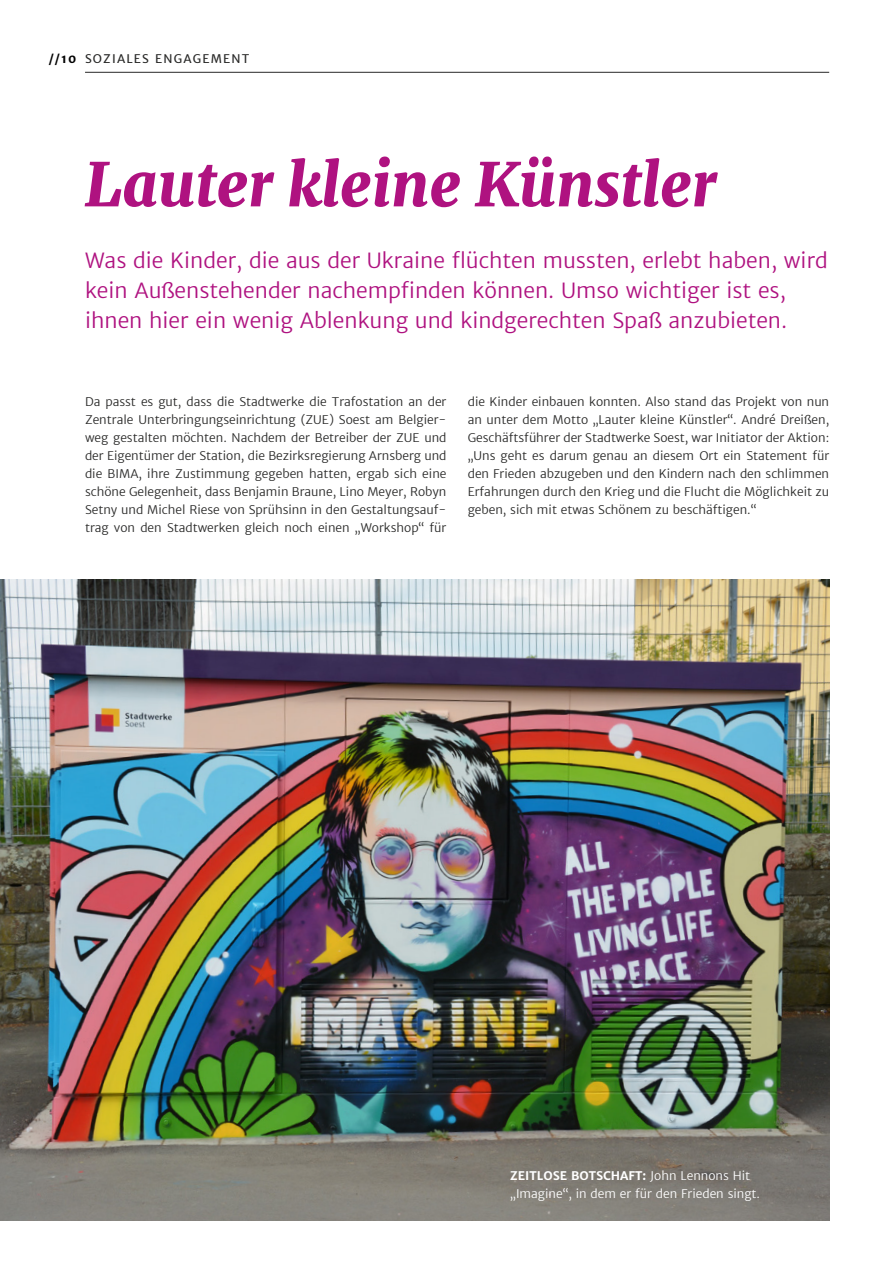
<style>
.page{position:relative;width:893px;height:1263px;background:#fff}
.page>*{position:absolute;margin:0;border:0;box-sizing:border-box;transform-origin:0 0}
.t1{font:italic 900 60px "Merriweather";color:#af1280}
.t2{font:300 21px/30px "Merriweather Sans";color:#af1280}
.t3{font:300 12px/18px "Merriweather Sans";color:#282827;text-align:justify}
.t4{font:300 12px/18px "Merriweather Sans";color:#fff}
.t5{font:12px "Merriweather Sans";letter-spacing:.1em;color:#282827}
.t6{font:700 12px "Merriweather Sans";color:#000}
.s1{font-weight:700}
</style>
<div class="page">
<img style="left:0;top:579px;width:829px;height:641px">
<hr style="left:85px;top:72px;width:744px;height:1px;background:#282827">
<p class="t6" style="left:49px;top:51px;width:29px">//10</p>
<p class="t5" style="left:85px;top:51px;width:166px">SOZIALES ENGAGEMENT</p>
<h1 class="t1" style="left:85px;top:143px;width:633px">Lauter kleine Künstler</h1>
<h2 class="t2" style="left:85px;top:245px;width:744px">Was die Kinder, die aus der Ukraine flüchten mussten, erlebt haben, wird kein Außenstehender nachempfinden können. Umso wichtiger ist es, ihnen hier ein wenig Ablenkung und kindgerechten Spaß anzubieten.</h2>
<p class="t3" style="left:85px;top:392px;width:363px">Da passt es gut, dass die Stadtwerke die Trafostation an der Zentrale Unterbringungseinrichtung (ZUE) Soest am Belgier&shy;weg gestalten möchten. Nachdem der Betreiber der ZUE und der Eigentümer der Station, die Bezirksregierung Arnsberg und die BIMA, ihre Zustimmung gegeben hatten, ergab sich eine schöne Gelegenheit, dass Benjamin Braune, Lino Meyer, Robyn Setny und Michel Riese von Sprühsinn in den Gestaltungsauf&shy;trag von den Stadtwerken gleich noch einen „Workshop“ für</p>
<p class="t3" style="left:468px;top:392px;width:363px">die Kinder einbauen konnten. Also stand das Projekt von nun an unter dem Motto „Lauter kleine Künstler“. André Dreißen, Geschäftsführer der Stadtwerke Soest, war Initiator der Aktion: „Uns geht es darum genau an diesem Ort ein Statement für den Frieden abzugeben und den Kindern nach den schlimmen Erfahrungen durch den Krieg und die Flucht die Möglichkeit zu geben, sich mit etwas Schönem zu beschäftigen.“</p>
<p class="t4" style="left:510px;top:1166px;width:251px"><span class="s1">ZEITLOSE BOTSCHAFT:</span> John Lennons Hit „Imagine“, in dem er für den Frieden singt.</p>
</div>
